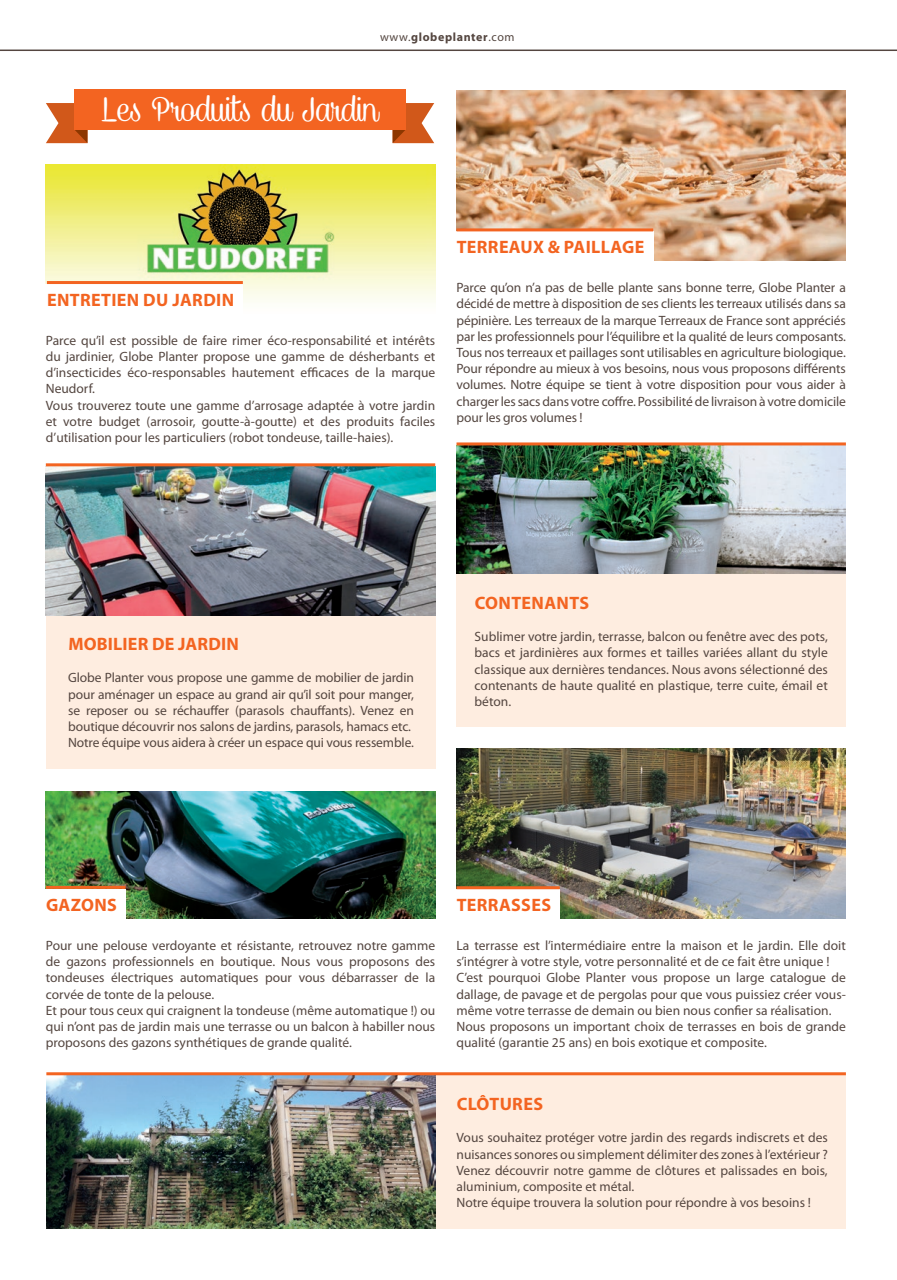
<style>
.page{position:relative;width:897px;height:1280px;background:#fff}
.page>*{position:absolute;margin:0;border:0;box-sizing:border-box;transform-origin:0 0}
.t1{font:39px "Caneletter Script";color:#fff}
.t2{font:700 18px "Myriad Pro";letter-spacing:.02em;color:#f36421}
.t3{font:13.5px/16.2px "Myriad Pro";color:#544640;text-align:justify}
.t4{font:700 12px "Myriad Pro";letter-spacing:.05em;color:#544640}
.s1{font-weight:400}
</style>
<div class="page">
<div style="left:456px;top:445px;width:389px;height:282px;background:#feede0"></div>
<div style="left:46px;top:488px;width:389px;height:280px;background:#feede0"></div>
<div style="left:435px;top:1075px;width:410px;height:154px;background:#feede0"></div>
<img style="left:456px;top:90px;width:389px;height:170px">
<img style="left:456px;top:749px;width:389px;height:170px">
<img style="left:46px;top:791px;width:389px;height:128px">
<img style="left:46px;top:164px;width:389px;height:138px">
<img style="left:46px;top:1075px;width:389px;height:154px">
<img style="left:456px;top:445px;width:389px;height:128px">
<div style="left:448px;top:231px;width:205px;height:31px;background:#fff"></div>
<div style="left:448px;top:889px;width:111px;height:31px;background:#fff"></div>
<div style="left:37px;top:889px;width:89px;height:30px;background:#fff"></div>
<div style="left:38px;top:284px;width:205px;height:31px;background:#fff"></div>
<hr style="left:456px;top:228px;width:197px;height:3px;background:#f36421">
<hr style="left:456px;top:886px;width:103px;height:3px;background:#f36421">
<hr style="left:46px;top:886px;width:80px;height:3px;background:#f36421">
<hr style="left:47px;top:281px;width:196px;height:3px;background:#f36421">
<hr style="left:46px;top:1072px;width:799px;height:3px;background:#f36421">
<hr style="left:456px;top:442px;width:389px;height:3px;background:#f36421">
<img style="left:46px;top:466px;width:389px;height:149px">
<hr style="left:46px;top:463px;width:389px;height:3px;background:#f36421">
<hr style="left:0;top:50px;width:896px;height:1px;background:#544640">
<svg style="left:392px;top:90px;width:42px;height:53px"></svg>
<svg style="left:46px;top:103px;width:41px;height:40px"></svg>
<div style="left:74px;top:90px;width:331px;height:40px;background:#f36421"></div>
<p class="t4" style="left:380px;top:29px;width:136px"><span class="s1">www.</span>globeplanter<span class="s1">.com</span></p>
<p class="t1" style="left:102px;top:90px;width:278px">Les Produits du Jardin</p>
<p class="t2" style="left:47px;top:288px;width:188px">ENTRETIEN DU JARDIN</p>
<p class="t3" style="left:46px;top:332px;width:391px">Parce qu’il est possible de faire rimer éco-responsabilité et intérêts du jardinier, Globe Planter propose une gamme de désherbants et d’insecticides éco-responsables hautement efficaces de la marque Neudorf.</p>
<p class="t3" style="left:46px;top:397px;width:391px">Vous trouverez toute une gamme d’arrosage adaptée à votre jardin et votre budget (arrosoir, goutte-à-goutte) et des produits faciles d’utilisation pour les particuliers (robot tondeuse, taille-haies).</p>
<p class="t2" style="left:456px;top:236px;width:189px">TERREAUX &amp; PAILLAGE</p>
<p class="t3" style="left:456px;top:279px;width:391px">Parce qu’on n’a pas de belle plante sans bonne terre, Globe Planter a décidé de mettre à disposition de ses clients les terreaux utilisés dans sa pépinière. Les terreaux de la marque Terreaux de France sont appréciés par les professionnels pour l’équilibre et la qualité de leurs composants.</p>
<p class="t3" style="left:456px;top:344px;width:391px">Tous nos terreaux et paillages sont utilisables en agriculture biologique.<br>Pour répondre au mieux à vos besoins, nous vous proposons différents volumes. Notre équipe se tient à votre disposition pour vous aider à charger les sacs dans votre coffre. Possibilité de livraison à votre domicile pour les gros volumes !</p>
<p class="t2" style="left:68px;top:632px;width:172px">MOBILIER DE JARDIN</p>
<p class="t3" style="left:68px;top:669px;width:347px">Globe Planter vous propose une gamme de mobilier de jardin pour aménager un espace au grand air qu’il soit pour manger, se reposer ou se réchauffer (parasols chauffants). Venez en boutique découvrir nos salons de jardins, parasols, hamacs etc.</p>
<p class="t3" style="left:68px;top:734px;width:347px">Notre équipe vous aidera à créer un espace qui vous ressemble.</p>
<p class="t2" style="left:474px;top:591px;width:116px">CONTENANTS</p>
<p class="t3" style="left:474px;top:628px;width:354px">Sublimer votre jardin, terrasse, balcon ou fenêtre avec des pots, bacs et jardinières aux formes et tailles variées allant du style classique aux dernières tendances. Nous avons sélectionné des contenants de haute qualité en plastique, terre cuite, émail et béton.</p>
<p class="t2" style="left:46px;top:893px;width:72px">GAZONS</p>
<p class="t2" style="left:456px;top:893px;width:96px">TERRASSES</p>
<p class="t3" style="left:46px;top:937px;width:391px">Pour une pelouse verdoyante et résistante, retrouvez notre gamme de gazons professionnels en boutique. Nous vous proposons des tondeuses électriques automatiques pour vous débarrasser de la corvée de tonte de la pelouse.</p>
<p class="t3" style="left:46px;top:1002px;width:391px">Et pour tous ceux qui craignent la tondeuse (même automatique !) ou qui n’ont pas de jardin mais une terrasse ou un balcon à habiller nous proposons des gazons synthétiques de grande qualité.</p>
<p class="t3" style="left:456px;top:937px;width:391px">La terrasse est l’intermédiaire entre la maison et le jardin. Elle doit s’intégrer à votre style, votre personnalité et de ce fait être unique !</p>
<p class="t3" style="left:456px;top:970px;width:391px">C’est pourquoi Globe Planter vous propose un large catalogue de dallage, de pavage et de pergolas pour que vous puissiez créer vous&shy;même votre terrasse de demain ou bien nous confier sa réalisation.</p>
<p class="t3" style="left:456px;top:1018px;width:391px">Nous proposons un important choix de terrasses en bois de grande qualité (garantie 25 ans) en bois exotique et composite.</p>
<p class="t2" style="left:456px;top:1092px;width:88px">CLÔTURES</p>
<p class="t3" style="left:456px;top:1129px;width:373px">Vous souhaitez protéger votre jardin des regards indiscrets et des nuisances sonores ou simplement délimiter des zones à l’extérieur ?<br>Venez découvrir notre gamme de clôtures et palissades en bois, aluminium, composite et métal.</p>
<p class="t3" style="left:456px;top:1194px;width:356px">Notre équipe trouvera la solution pour répondre à vos besoins !</p>
</div>
